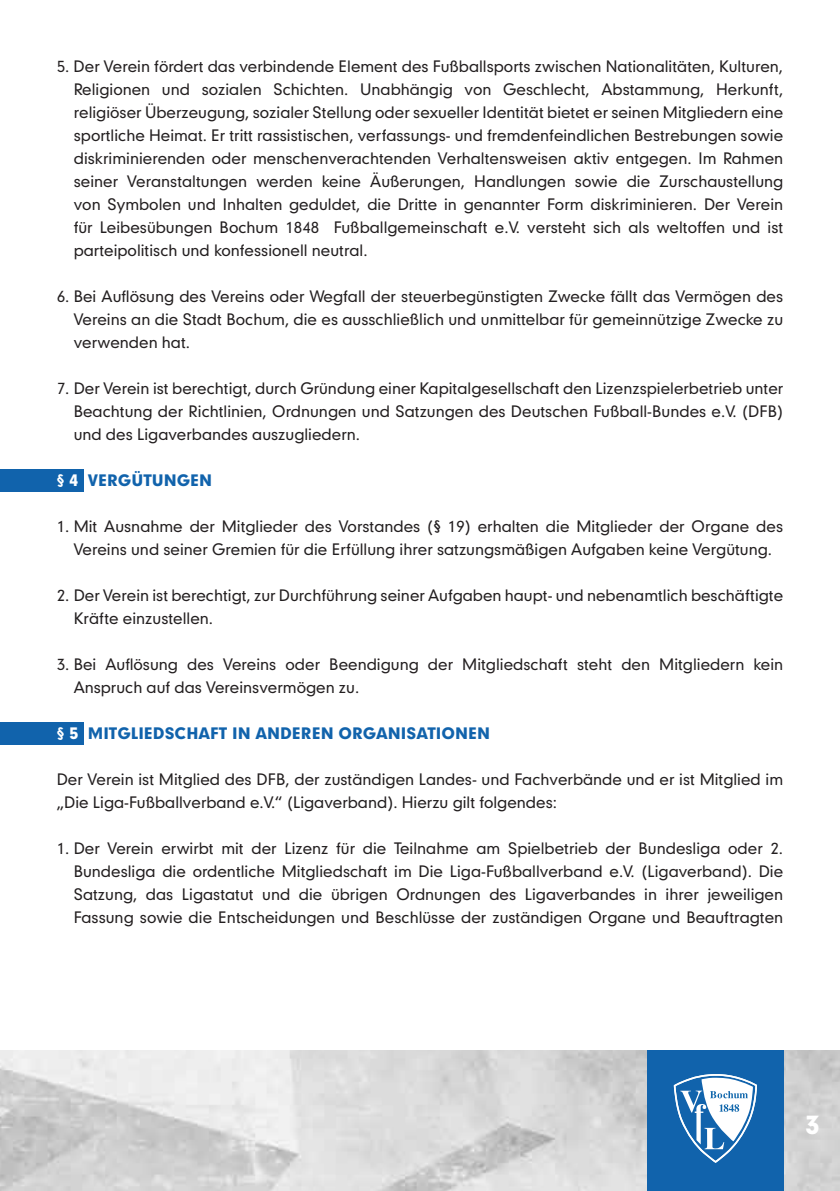
<style>
.page{position:relative;width:840px;height:1191px;background:#fff}
.page>*{position:absolute;margin:0;border:0;box-sizing:border-box;transform-origin:0 0}
.t1{font:24px "Geometric 706 BT Black B";color:#fff}
.t2{font:15.2px/23px "Geometric 706 BT Medium B";color:#231f20;text-align:justify}
.t3{font:15.2px "Geometric 706 BT Black B";color:#1163ac}
.s1{color:#fff}
</style>
<div class="page">
<div style="left:0;top:469px;width:83px;height:22px;background:#1163ac"></div>
<div style="left:0;top:722px;width:83px;height:22px;background:#1163ac"></div>
<img style="left:0;top:1050px;width:839px;height:141px">
<div style="left:646px;top:1050px;width:136px;height:141px;background:#1163ac"></div>
<svg style="left:673px;top:1074px;width:84px;height:89px"></svg>
<p class="t2" style="left:74px;top:54px;width:710px;text-indent:-17px">5. Der Verein fördert das verbindende Element des Fußballsports zwischen Nationalitäten, Kulturen, Religionen und sozialen Schichten. Unabhängig von Geschlecht, Abstammung, Herkunft, religiöser Überzeugung, sozialer Stellung oder sexueller Identität bietet er seinen Mitgliedern eine sportliche Heimat. Er tritt rassistischen, verfassungs- und fremdenfeindlichen Bestrebungen sowie diskriminierenden oder menschenverachtenden Verhaltensweisen aktiv entgegen. Im Rahmen seiner Veranstaltungen werden keine Äußerungen, Handlungen sowie die Zurschaustellung von Symbolen und Inhalten geduldet, die Dritte in genannter Form diskriminieren. Der Verein für Leibesübungen Bochum 1848 Fußballgemeinschaft e.V. versteht sich als weltoffen und ist parteipolitisch und konfessionell neutral.</p>
<p class="t2" style="left:74px;top:284px;width:710px;text-indent:-17px">6. Bei Auflösung des Vereins oder Wegfall der steuerbegünstigten Zwecke fällt das Vermögen des Vereins an die Stadt Bochum, die es ausschließlich und unmittelbar für gemeinnützige Zwecke zu verwenden hat.</p>
<p class="t2" style="left:74px;top:376px;width:710px;text-indent:-17px">7. Der Verein ist berechtigt, durch Gründung einer Kapitalgesellschaft den Lizenzspielerbetrieb unter Beachtung der Richtlinien, Ordnungen und Satzungen des Deutschen Fußball-Bundes e.V. (DFB) und des Ligaverbandes auszugliedern.</p>
<p class="t3" style="left:57px;top:470px;width:157px"><span class="s1">§ 4</span> VERGÜTUNGEN</p>
<p class="t2" style="left:57px;top:514px;width:727px;text-align:center">1. Mit Ausnahme der Mitglieder des Vorstandes (§ 19) erhalten die Mitglieder der Organe des<br>Vereins und seiner Gremien für die Erfüllung ihrer satzungsmäßigen Aufgaben keine Vergütung.</p>
<p class="t2" style="left:74px;top:583px;width:710px;text-indent:-17px">2. Der Verein ist berechtigt, zur Durchführung seiner Aufgaben haupt- und nebenamtlich beschäftigte<br>Kräfte einzustellen.</p>
<p class="t2" style="left:74px;top:652px;width:710px;text-indent:-17px">3. Bei Auflösung des Vereins oder Beendigung der Mitgliedschaft steht den Mitgliedern kein<br>Anspruch auf das Vereinsvermögen zu.</p>
<p class="t3" style="left:57px;top:723px;width:434px"><span class="s1">§ 5</span> MITGLIEDSCHAFT IN ANDEREN ORGANISATIONEN</p>
<p class="t2" style="left:57px;top:767px;width:727px">Der Verein ist Mitglied des DFB, der zuständigen Landes- und Fachverbände und er ist Mitglied im „Die Liga-Fußballverband e.V.“ (Ligaverband). Hierzu gilt folgendes:</p>
<p class="t2" style="left:74px;top:836px;width:710px;text-indent:-17px">1. Der Verein erwirbt mit der Lizenz für die Teilnahme am Spielbetrieb der Bundesliga oder 2.<br>Bundesliga die ordentliche Mitgliedschaft im Die Liga-Fußballverband e.V. (Ligaverband). Die Satzung, das Ligastatut und die übrigen Ordnungen des Ligaverbandes in ihrer jeweiligen Fassung sowie die Entscheidungen und Beschlüsse der zuständigen Organe und Beauftragten</p>
<h1 class="t1" style="left:804px;top:1108px;width:16px">3</h1>
</div>
